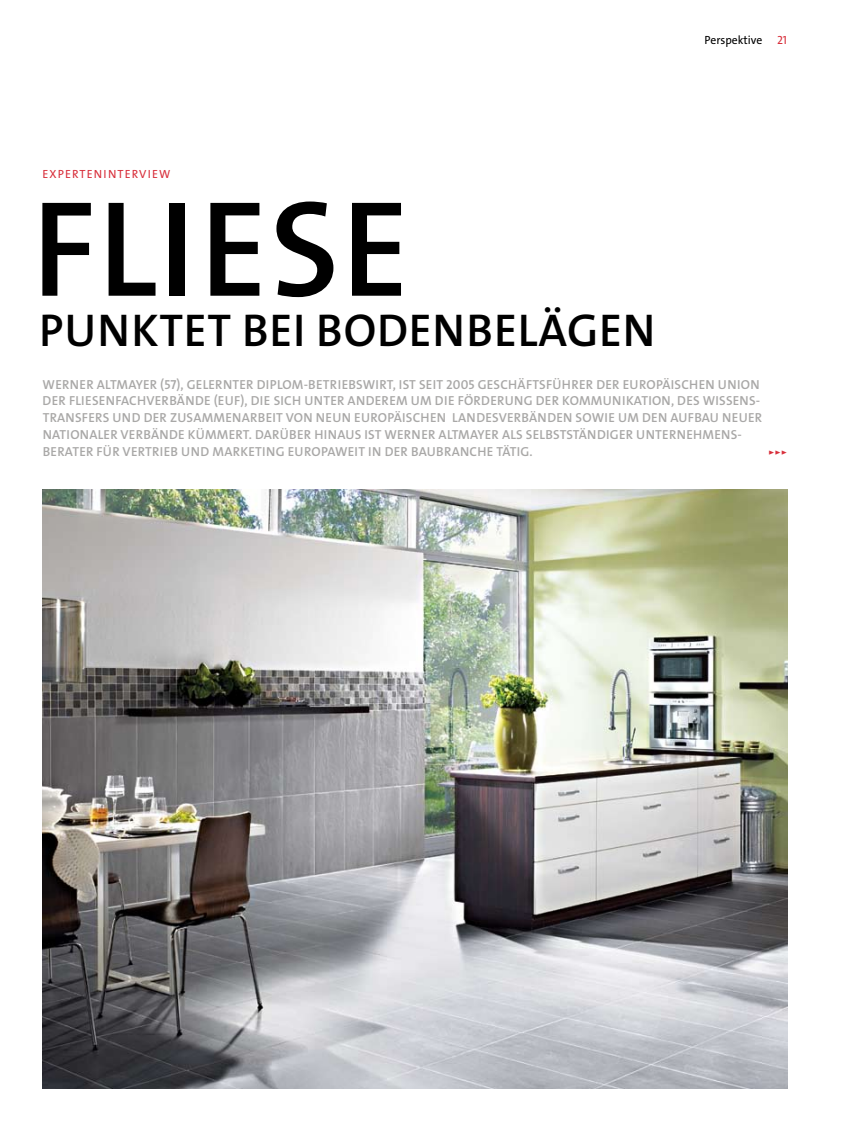
<style>
.page{position:relative;width:851px;height:1134px;background:#fff}
.page>*{position:absolute;margin:0;border:0;box-sizing:border-box;transform-origin:0 0}
.t1{font:137.5px "The Mix HP6 Se Bld";letter-spacing:.015em;color:#000}
.t2{font:46.25px "The Mix HP6 Se Bld";letter-spacing:.015em;color:#000}
.t3{font:13.12px/16.9px "The Mix HP6 Se Bld";letter-spacing:.02em;color:#a9a8a7}
.t4{font:11.88px "The Sans HP5 Plain";letter-spacing:.095em;color:#d82f3b}
.t5{font:11.88px "The Sans HP5 Plain";color:#000}
.s1{color:#d82f3b}
</style>
<div class="page">
<img style="left:43px;top:490px;width:744px;height:599px">
<p class="t4" style="left:43px;top:166px;width:129px">EXPERTENINTERVIEW</p>
<h1 class="t1" style="left:32px;top:161px;width:379px">FLIESE</h1>
<h2 class="t2" style="left:39px;top:301px;width:617px">PUNKTET BEI BODENBELÄGEN</h2>
<p class="t5" style="left:704px;top:33px;width:84px">Perspektive <span class="s1">21</span></p>
<p class="t3" style="left:43px;top:376px;width:721px">WERNER ALTMAYER (57), GELERNTER DIPLOM-BETRIEBSWIRT, IST SEIT 2005 GESCHÄFTSFÜHRER DER EUROPÄISCHEN U NION DER FLIESENFACHVERBÄNDE (EUF), DIE SICH UNTER ANDEREM UM DIE FÖRDERUNG DER KOMMUNIKATION, DES WISSENS-TRANSFERS UND DER ZUSAMMENARBEIT VON NEUN EUROPÄISCHEN LANDESVERBÄNDEN SOWIE UM DEN AUFBAU NEUER NATIONALER VERBÄNDE KÜMMERT. DARÜBER HINAUS IST WERNER ALTMAYER ALS SELBSTSTÄNDIGER U NTERNEHMENS-BERATER FÜR VERTRIEB UND MARKETING EUROPAWEIT IN DER BAUBRANCHE TÄTIG.</p>
<p class="t4" style="left:768px;top:444px;width:21px">▹▹▹</p>
</div>
